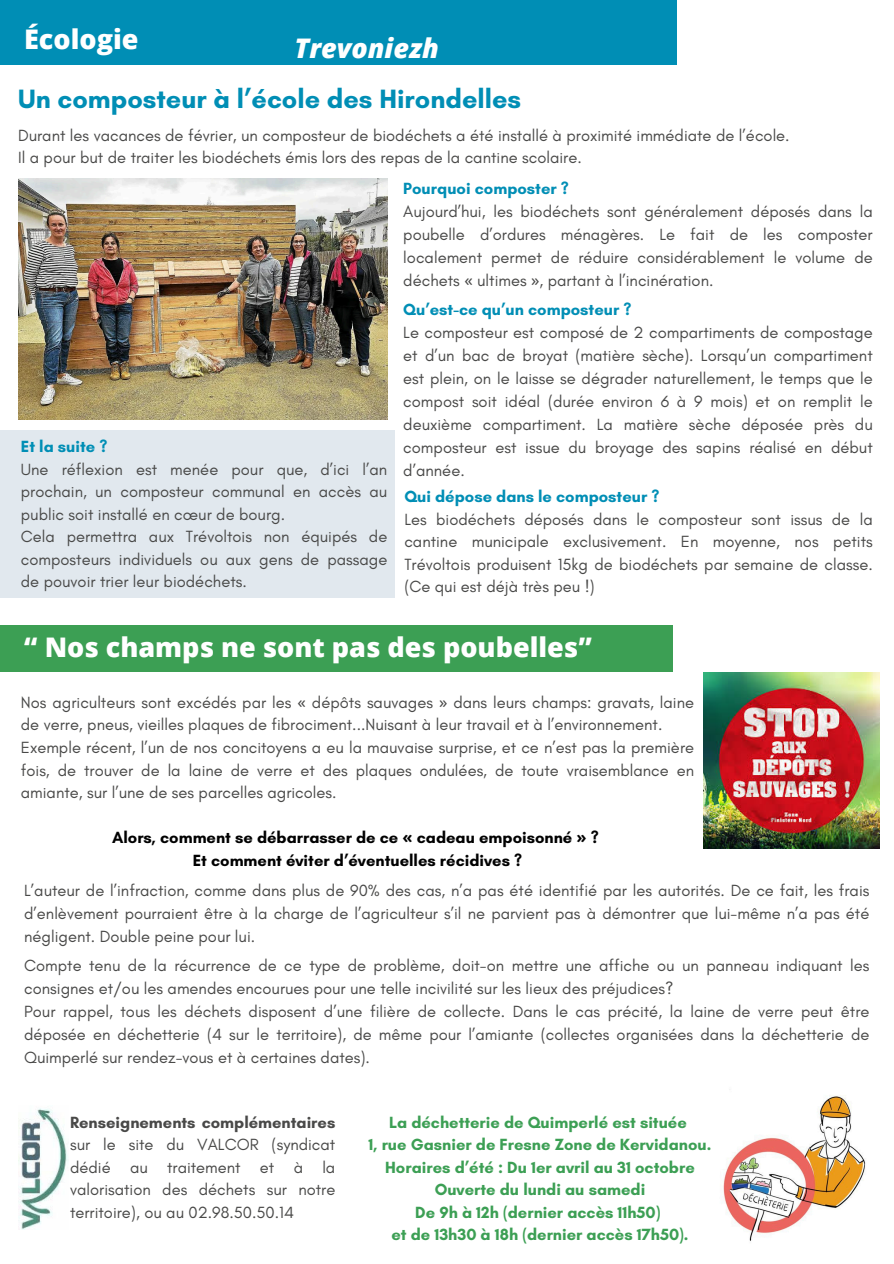
<style>
.page{position:relative;width:894px;height:1264px;background:#fff}
.page>*{position:absolute;margin:0;border:0;box-sizing:border-box;transform-origin:0 0}
.t1{font:800 27px "Open Sans";color:#fff}
.t2{font:700 27px "Glacial Indifference";color:#008eb5}
.t3{font:italic 800 27px "Open Sans";color:#fff}
.t4{font:16.5px/22.5px "Glacial Indifference";color:#494948;text-align:justify}
.t5{font:700 16.5px/22.5px "Glacial Indifference";color:#3c9f54;text-align:center}
.t6{font:700 16.5px/22.5px "Glacial Indifference";color:#000;text-align:center}
.t7{font:700 16.5px "Glacial Indifference";color:#008eb5}
.s1{font-family:"Noto Sans"}
.s2{font-weight:700}
</style>
<div class="page">
<div style="left:0;top:0;width:676px;height:64px;background:#008eb5"></div>
<img style="left:18px;top:178px;width:369px;height:241px">
<div style="left:0;top:430px;width:394px;height:168px;background:#e1e8ee"></div>
<img style="left:723px;top:1095px;width:143px;height:146px">
<img style="left:703px;top:672px;width:176px;height:176px">
<img style="left:18px;top:1108px;width:51px;height:120px">
<div style="left:0;top:625px;width:672px;height:47px;background:#3c9f54"></div>
<p class="t1" style="left:24px;top:20px;width:116px">Écologie</p>
<p class="t3" style="left:294px;top:29px;width:146px">Trevoniezh</p>
<p class="t2" style="left:18px;top:82px;width:504px">Un composteur à l’école des Hirondelles</p>
<p class="t4" style="left:18px;top:124px;width:772px">Durant les vacances de février, un composteur de biodéchets a été installé à proximité immédiate de l’école.</p>
<p class="t4" style="left:18px;top:146px;width:565px">Il a pour but de traiter les biodéchets émis lors des repas de la cantine scolaire.</p>
<h2 class="t7" style="left:21px;top:436px;width:88px">Et la suite ?</h2>
<p class="t4" style="left:21px;top:458px;width:368px">Une réflexion est menée pour que, d’ici l’an prochain, un composteur communal en accès au public soit installé en cœur de bourg.</p>
<p class="t4" style="left:21px;top:525px;width:368px">Cela permettra aux Trévoltois non équipés de composteurs individuels ou aux gens de passage de pouvoir trier leur biodéchets.</p>
<p class="t7" style="left:403px;top:178px;width:167px">Pourquoi composter ?</p>
<p class="t4" style="left:403px;top:200px;width:471px;line-height:23px">Aujourd’hui, les biodéchets sont généralement déposés dans la poubelle d’ordures ménagères. Le fait de les composter localement permet de réduire considérablement le volume de déchets <span class="s1">«</span> ultimes <span class="s1">»</span>, partant à l’incinération.</p>
<p class="t7" style="left:403px;top:299px;width:230px">Qu’est-ce qu’un composteur ?</p>
<h1 class="t4" style="left:403px;top:321px;width:471px;line-height:23px">Le composteur est composé de 2 compartiments de compostage et d’un bac de broyat (matière sèche). Lorsqu’un compartiment est plein, on le laisse se dégrader naturellement, le temps que le compost soit idéal (durée environ 6 à 9 mois) et on remplit le deuxième compartiment. La matière sèche déposée près du composteur est issue du broyage des sapins réalisé en début d’année.</h1>
<p class="t7" style="left:404px;top:486px;width:256px">Qui dépose dans le composteur ?</p>
<p class="t4" style="left:404px;top:507px;width:470px">Les biodéchets déposés dans le composteur sont issus de la cantine municipale exclusivement. En moyenne, nos petits Trévoltois produisent 15kg de biodéchets par semaine de classe. (Ce qui est déjà très peu !)</p>
<h2 class="t1" style="left:24px;top:628px;width:569px">“ Nos champs ne sont pas des poubelles”</h2>
<p class="t4" style="left:21px;top:691px;width:674px">Nos agriculteurs sont excédés par les <span class="s1">«</span> dépôts sauvages <span class="s1">»</span> dans leurs champs: gravats, laine de verre, pneus, vieilles plaques de fibrociment...Nuisant à leur travail et à l’environnement.</p>
<p class="t4" style="left:21px;top:736px;width:674px">Exemple récent, l’un de nos concitoyens a eu la mauvaise surprise, et ce n’est pas la première fois, de trouver de la laine de verre et des plaques ondulées, de toute vraisemblance en amiante, sur l’une de ses parcelles agricoles.</p>
<p class="t6" style="left:112px;top:826px;width:488px">Alors, comment se débarrasser de ce <span class="s1">«</span> cadeau empoisonné <span class="s1">»</span> ?<br>Et comment éviter d’éventuelles récidives ?</p>
<p class="t4" style="left:24px;top:879px;width:846px;line-height:23px">L’auteur de l’infraction, comme dans plus de 90% des cas, n’a pas été identifié par les autorités. De ce fait, les frais d’enlèvement pourraient être à la charge de l’agriculteur s’il ne parvient pas à démontrer que lui-même n’a pas été négligent. Double peine pour lui.</p>
<p class="t4" style="left:24px;top:953px;width:846px;line-height:23px">Compte tenu de la récurrence de ce type de problème, doit-on mettre une affiche ou un panneau indiquant les consignes et/ou les amendes encourues pour une telle incivilité sur les lieux des préjudices?</p>
<p class="t4" style="left:24px;top:999px;width:846px;line-height:23px">Pour rappel, tous les déchets disposent d’une filière de collecte. Dans le cas précité, la laine de verre peut être déposée en déchetterie (4 sur le territoire), de même pour l’amiante (collectes organisées dans la déchetterie de Quimperlé sur rendez-vous et à certaines dates).</p>
<p class="t4" style="left:70px;top:1110px;width:267px"><span class="s2">Renseignements complémentaires </span>sur le site du VALCOR (syndicat dédié au traitement et à la valorisation des déchets sur notre territoire), ou au 02.98.50.50.14</p>
<p class="t5" style="left:368px;top:1110px;width:344px">La déchetterie de Quimperlé est située<br>1, rue Gasnier de Fresne Zone de Kervidanou.<br>Horaires d’été : Du 1er avril au 31 octobre Ouverte du lundi au samedi<br>De 9h à 12h (dernier accès 11h50)<br>et de 13h30 à 18h (dernier accès 17h50).</p>
</div>
